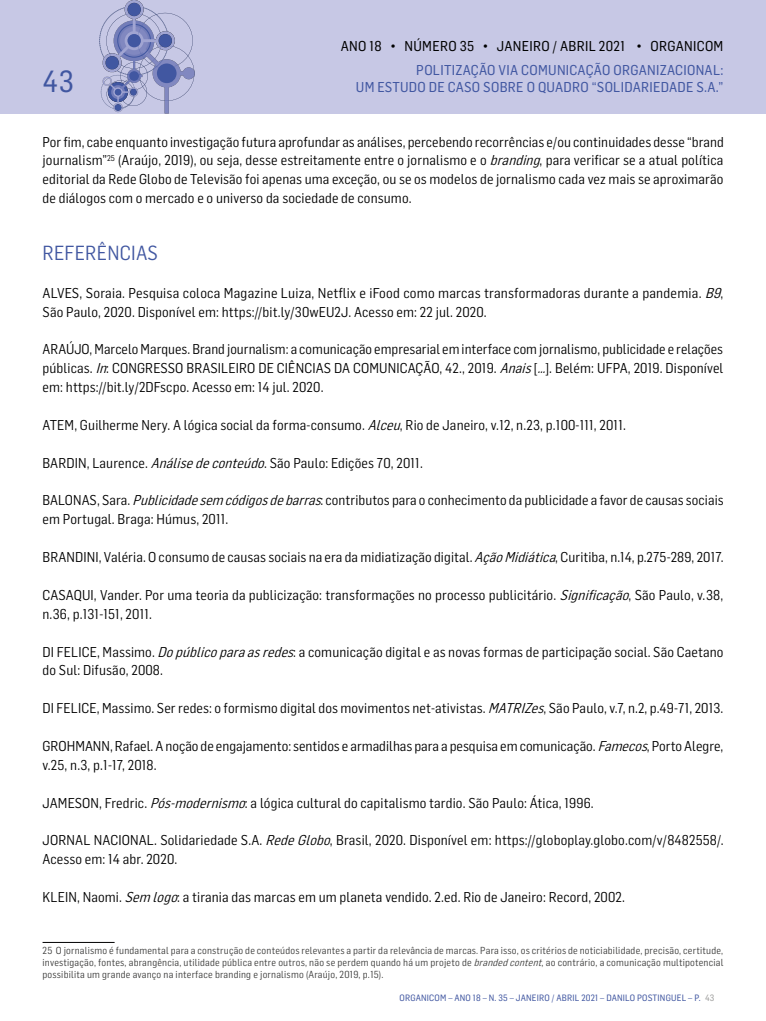
<style>
.page{position:relative;width:766px;height:1021px;background:#fff}
.page>*{position:absolute;margin:0;border:0;box-sizing:border-box;transform-origin:0 0}
.t1{font:30px "Flama Semicondensed Basic";color:#4157a1}
.t2{font:20px "Flama Semicondensed";letter-spacing:.01em;color:#4157a1}
.t3{font:14px/18.9px "Flama Semicondensed";letter-spacing:.01em;color:#000}
.t4{font:14px "Flama Semicondensed Basic";letter-spacing:.02em;color:#4157a1}
.t5{font:14px "Flama Semicondensed Basic";letter-spacing:.02em;color:#000}
.t6{font:10px/12px "Flama Semicondensed";letter-spacing:.02em;color:#3c3c3b;text-align:justify}
.t7{font:9px "Flama Semicondensed Basic";letter-spacing:.02em;color:#4157a1}
.s1{font-style:italic}
.s2{color:#9d9d9c}
</style>
<div class="page">
<div style="left:0;top:0;width:765px;height:113px;background:#c7c8e5"></div>
<svg style="left:99px;top:0;width:96px;height:113px"></svg>
<hr style="left:43px;top:941px;width:72px;height:1px;background:#000">
<p class="t5" style="left:341px;top:37px;width:384px">ANO 18 • NÚMERO 35 • JANEIRO / ABRIL 2021 • ORGANICOM</p>
<p class="t4" style="left:416px;top:61px;width:308px">POLITIZAÇÃO VIA COMUNICAÇÃO ORGANIZACIONAL:</p>
<h1 class="t1" style="left:43px;top:62px;width:33px">43</h1>
<p class="t4" style="left:356px;top:78px;width:369px">UM ESTUDO DE CASO SOBRE O QUADRO “SOLIDARIEDADE S.A.”</p>
<p class="t3" style="left:43px;top:131px;width:682px;text-align:justify">Por fim, cabe enquanto investigação futura aprofundar as análises, percebendo recorrências e/ou continuidades desse “brand journalism”<sup>25</sup> (Araújo, 2019), ou seja, desse estreitamente entre o jornalismo e o <span class="s1">branding</span>, para verificar se a atual política editorial da Rede Globo de Televisão foi apenas uma exceção, ou se os modelos de jornalismo cada vez mais se aproximarão de diálogos com o mercado e o universo da sociedade de consumo.</p>
<h2 class="t2" style="left:43px;top:240px;width:117px">REFERÊNCIAS</h2>
<p class="t3" style="left:43px;top:282px;width:683px">ALVES, Soraia. Pesquisa coloca Magazine Luiza, Netflix e iFood como marcas transformadoras durante a pandemia. <span class="s1">B9</span>,<br>São Paulo, 2020. Disponível em: https://bit.ly/30wEU2J. Acesso em: 22 jul. 2020.</p>
<p class="t3" style="left:43px;top:339px;width:682px;text-align:justify">ARAÚJO, Marcelo Marques. Brand journalism: a comunicação empresarial em interface com jornalismo, publicidade e relações públicas. <span class="s1">In</span>: CONGRESSO BRASILEIRO DE CIÊNCIAS DA COMUNICAÇÃO, 42., 2019. <span class="s1">Anais</span>[<span class="s1">…</span>]. Belém: UFPA, 2019. Disponível em: https://bit.ly/2DFscpo. Acesso em: 14 jul. 2020.</p>
<p class="t3" style="left:43px;top:415px;width:584px">ATEM, Guilherme Nery. A lógica social da forma-consumo. <span class="s1">Alceu</span>, Rio de Janeiro, v. 12, n. 23, p. 100-111, 2011.</p>
<p class="t3" style="left:43px;top:452px;width:381px">BARDIN, Laurence. <span class="s1">Análisedeconteúdo</span>. São Paulo: Edições 70, 2011.</p>
<p class="t3" style="left:43px;top:490px;width:682px">BALONAS, Sara. <span class="s1">Publicidadesem códigosdebarras</span>: contributos para o conhecimento da publicidade a favor de causas sociais em Portugal. Braga: Húmus, 2011.</p>
<p class="t3" style="left:43px;top:547px;width:682px">BRANDINI, Valéria. O consumo de causas sociais na era da midiatização digital. <span class="s1">AçãoMidiática</span>, Curitiba, n. 14, p. 275-289, 2017.</p>
<p class="t3" style="left:43px;top:585px;width:682px">CASAQUI, Vander. Por uma teoria da publicização: transformações no processo publicitário. <span class="s1">Significação</span>, São Paulo, v. 38, n. 36, p. 131-151, 2011.</p>
<p class="t3" style="left:43px;top:641px;width:682px">DI FELICE, Massimo. <span class="s1">Dopúblicoparaasredes</span>: a comunicação digital e as novas formas de participação social. São Caetano do Sul: Difusão, 2008.</p>
<p class="t3" style="left:43px;top:698px;width:682px">DI FELICE, Massimo. Ser redes: o formismo digital dos movimentos net-ativistas. <span class="s1">MATRIZes</span>, São Paulo, v. 7, n. 2, p. 49-71, 2013.</p>
<p class="t3" style="left:43px;top:736px;width:682px">GROHMANN, Rafael. A noção de engajamento: sentidos e armadilhas para a pesquisa em comunicação. <span class="s1">Famecos</span>, Porto Alegre, v. 25, n. 3, p. 1-17, 2018.</p>
<p class="t3" style="left:43px;top:792px;width:552px">JAMESON, Fredric. <span class="s1">Pós-modernismo</span>: a lógica cultural do capitalismo tardio. São Paulo: Ática, 1996.</p>
<p class="t3" style="left:43px;top:830px;width:682px">JORNAL NACIONAL. Solidariedade S.A. <span class="s1">RedeGlobo</span>, Brasil, 2020. Disponível em: https://globoplay.globo.com/v/8482558/.<br>Acesso em: 14 abr. 2020.</p>
<p class="t3" style="left:43px;top:887px;width:583px">KLEIN, Naomi. <span class="s1">Sem logo</span>: a tirania das marcas em um planeta vendido. 2. ed. Rio de Janeiro: Record, 2002.</p>
<p class="t6" style="left:43px;top:944px;width:682px">25 O jornalismo é fundamental para a construção de conteúdos relevantes a partir da relevância de marcas. Para isso, os critérios de noticiabilidade, precisão, certitude, investigação, fontes, abrangência, utilidade pública entre outros, não se perdem quando há um projeto de <span class="s1">brandedcontent</span>, ao contrário, a comunicação multipotencial possibilita um grande avanço na interface branding e jornalismo (Araújo, 2019, p. 15).</p>
<p class="t7" style="left:399px;top:992px;width:218px">ORGANICOM – ANO 18 – N. 35 – JANEIRO / ABRIL 2021 – DANILO</p>
<p class="t7" style="left:637px;top:992px;width:79px">POSTING UEL – P. <span class="s2">43</span></p>
</div>
